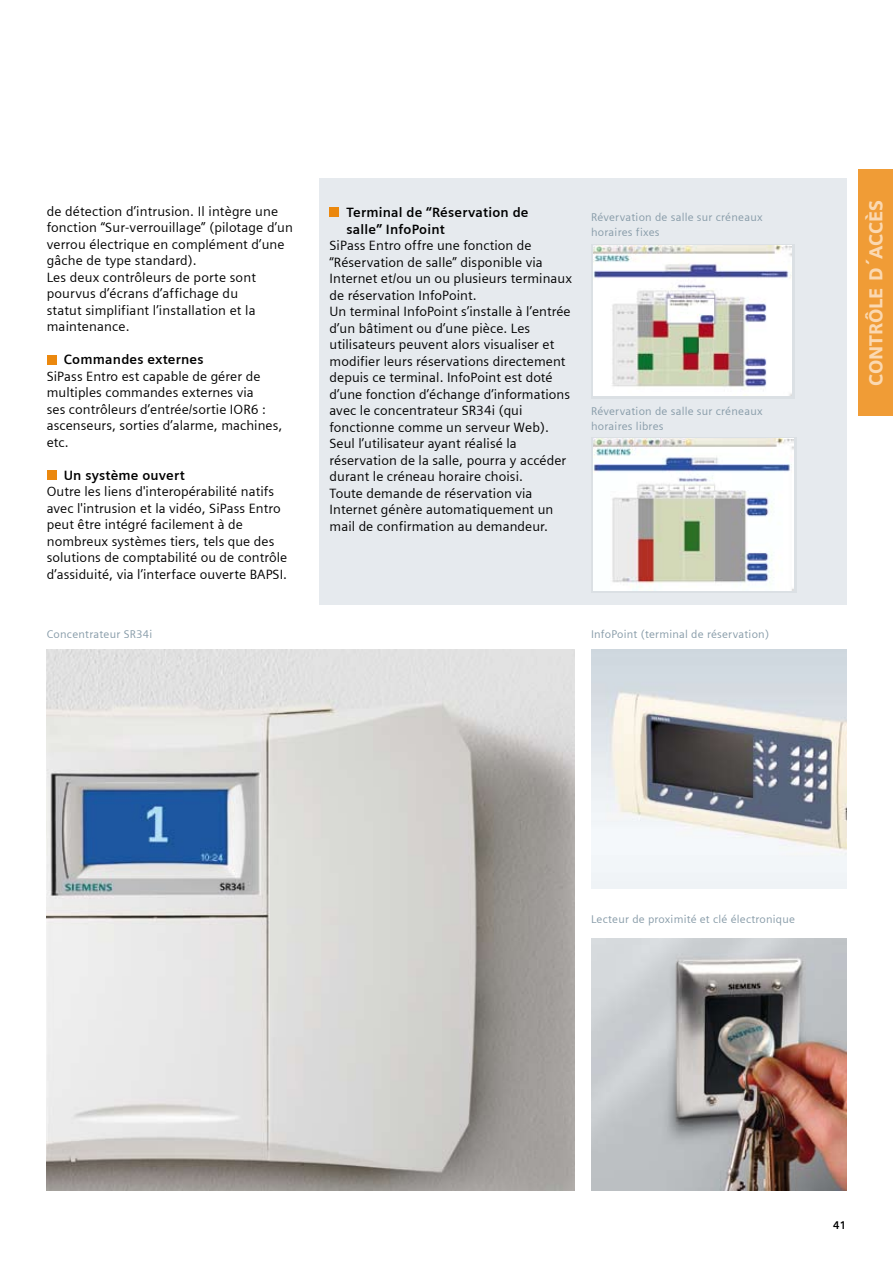
<style>
.page{position:relative;width:893px;height:1263px;background:#fff}
.page>*{position:absolute;margin:0;border:0;box-sizing:border-box;transform-origin:0 0}
.t1{font:900 18.9px "Siemens Sans";color:#fbd9b2}
.t2{font:13.5px/16.5px "Siemens Sans";letter-spacing:.005em;color:#000}
.t3{font:700 13.5px/16.5px "Siemens Sans";letter-spacing:.015em;color:#000}
.t4{font:11.25px/14.9px "Siemens Sans";letter-spacing:.02em;color:#879ba8}
.t5{font:700 11.25px "Siemens Sans";color:#000}
.s1{font-size:22.5px}
</style>
<div class="page">
<div style="left:859px;top:170px;width:34px;height:246px;background:#f09c36"></div>
<div style="left:319px;top:178px;width:527px;height:427px;background:#e6eaee"></div>
<div style="left:47px;top:355px;width:9px;height:9px;background:#eb880e"></div>
<div style="left:47px;top:470px;width:9px;height:10px;background:#eb880e"></div>
<div style="left:330px;top:208px;width:9px;height:9px;background:#eb880e"></div>
<img style="left:591px;top:938px;width:255px;height:253px">
<img style="left:47px;top:650px;width:527px;height:541px">
<img style="left:591px;top:650px;width:255px;height:238px">
<svg style="left:591px;top:244px;width:203px;height:154px"></svg>
<img style="left:593px;top:245px;width:198px;height:151px">
<svg style="left:591px;top:437px;width:205px;height:156px;fill:#dbe0e4"></svg>
<img style="left:593px;top:439px;width:200px;height:151px">
<p class="t2" style="left:47px;top:203px;width:248px">de détection d’intrusion. Il intègre une fonction “Sur-verrouillage” (pilotage d’un verrou électrique en complément d’une gâche de type standard).<br>Les deux contrôleurs de porte sont pourvus d’écrans d’affichage du<br>statut simplifiant l’installation et la maintenance.</p>
<p class="t3" style="left:64px;top:351px;width:141px">Commandes externes</p>
<p class="t2" style="left:47px;top:368px;width:237px">SiPass Entro est capable de gérer de multiples commandes externes via<br>ses contrôleurs d’entrée/sortie IOR6 : ascenseurs, sorties d’alarme, machines, etc.</p>
<p class="t3" style="left:64px;top:467px;width:122px">Un système ouvert</p>
<p class="t2" style="left:47px;top:483px;width:242px">Outre les liens d'interopérabilité natifs avec l'intrusion et la vidéo, SiPass Entro peut être intégré facilement à de nombreux systèmes tiers, tels que des solutions de comptabilité ou de contrôle d’assiduité, via l’interface ouverte BAPSI.</p>
<p class="t4" style="left:47px;top:626px;width:107px">Concentrateur SR34i</p>
<p class="t3" style="left:347px;top:204px;width:183px">Terminal de “Réservation de salle” InfoPoint</p>
<p class="t2" style="left:330px;top:237px;width:244px">SiPass Entro offre une fonction de “Réservation de salle” disponible via Internet et/ou un ou plusieurs terminaux de réservation InfoPoint.<br>Un terminal InfoPoint s’installe à l’entrée d’un bâtiment ou d’une pièce. Les utilisateurs peuvent alors visualiser et modifier leurs réservations directement depuis ce terminal. InfoPoint est doté d’une fonction d’échange d’informations avec le concentrateur SR34i (qui fonctionne comme un serveur Web).<br>Seul l’utilisateur ayant réalisé la réservation de la salle, pourra y accéder durant le créneau horaire choisi.<br>Toute demande de réservation via Internet génère automatiquement un mail de confirmation au demandeur.</p>
<p class="t4" style="left:591px;top:210px;width:173px">Révervation de salle sur créneaux horaires fixes</p>
<p class="t4" style="left:591px;top:404px;width:173px">Révervation de salle sur créneaux horaires libres</p>
<p class="t4" style="left:591px;top:626px;width:179px">InfoPoint (terminal de réservation)</p>
<h1 class="t1" style="left:865px;top:386px;width:187px;rotate:-90deg">contrôle d<span class="s1">´</span>accès</h1>
<p class="t4" style="left:591px;top:912px;width:205px">Lecteur de proximité et clé électronique</p>
<p class="t5" style="left:833px;top:1219px;width:15px">41</p>
</div>
